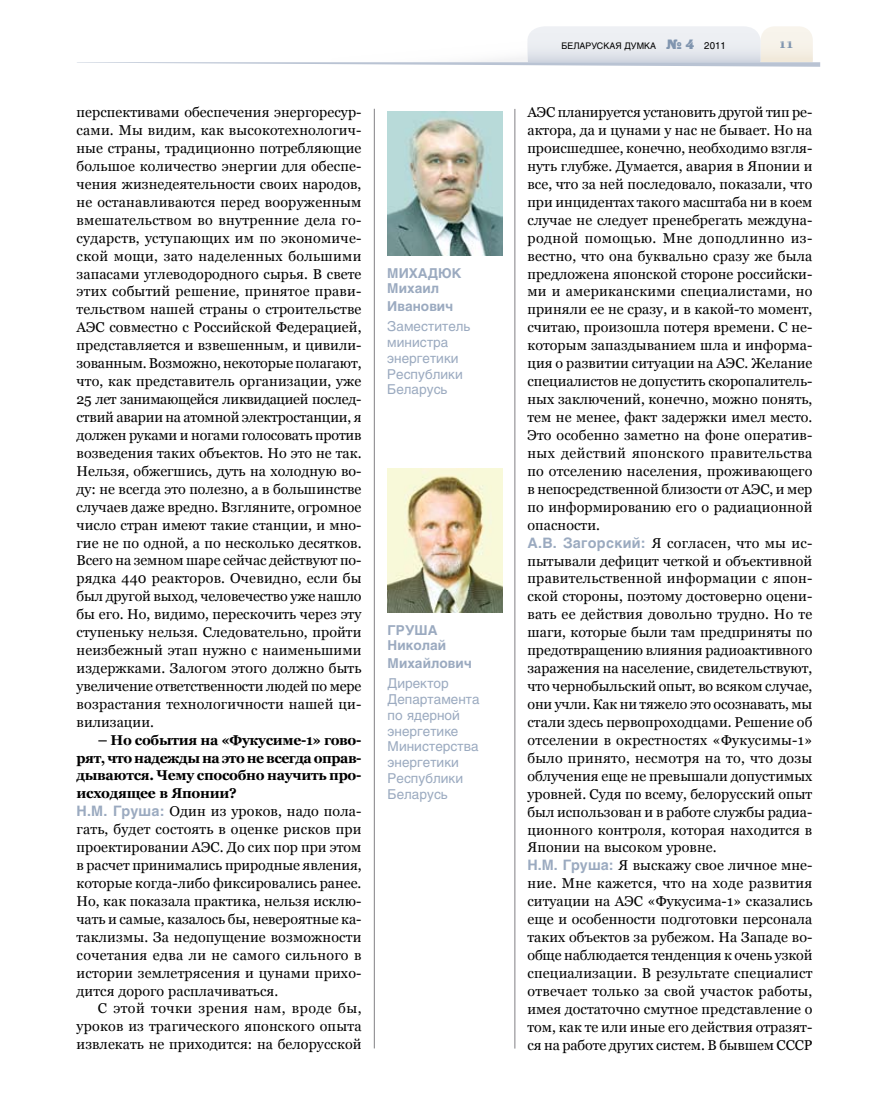
<style>
.page{position:relative;width:872px;height:1106px;background:#fff}
.page>*{position:absolute;margin:0;border:0;box-sizing:border-box;transform-origin:0 0}
.t1{font:14.25px/18px "Georgia";letter-spacing:.005em;color:#000;text-align:justify}
.t2{font:13.5px/15.8px "Helios";color:#9baac0}
.t3{font:700 13.5px/15.8px "Helios";color:#9baac0}
.t4{font:700 13.5px "Georgia";color:#8095af}
.t5{font:9px "Helios";color:#000}
.s1{font-weight:700}
.s2{font-family:"Helios";font-weight:700;color:#9baac0}
.s3{font-family:"Black Grotesk C";font-size:13.5px;color:#8095af}
.s4{font-size:9.75px}
</style>
<div class="page">
<hr style="left:374px;top:109px;width:1px;height:939px;background:#818084">
<hr style="left:514px;top:109px;width:1px;height:939px;background:#818084">
<svg style="left:77px;top:26px;width:743px;height:41px"></svg>
<img style="left:387px;top:111px;width:115px;height:145px">
<img style="left:388px;top:468px;width:115px;height:145px">
<p class="t1" style="left:77px;top:103px;width:286px">перспективами обеспечения энергоресур&shy;сами. Мы видим, как высокотехнологич&shy;ные страны, традиционно потребляющие большое количество энергии для обеспе&shy;чения жизнедеятельности своих народов, не останавливаются перед вооруженным вмешательством во внутренние дела го&shy;сударств, уступающих им по экономиче&shy;ской мощи, зато наделенных большими запасами углеводородного сырья. В свете этих событий решение, принятое прави&shy;тельством нашей страны о строительстве АЭС совместно с Российской Федерацией, представляется и взвешенным, и цивили&shy;зованным. Возможно, некоторые полагают, что, как представитель организации, уже 25 лет занимающейся ликвидацией послед&shy;ствий аварии на атомной электростанции, я должен руками и ногами голосовать против возведения таких объектов. Но это не так.<br>Нельзя, обжегшись, дуть на холодную во&shy;ду: не всегда это полезно, а в большинстве случаев даже вредно. Взгляните, огромное число стран имеют такие станции, и мно&shy;гие не по одной, а по несколько десятков.<br>Всего на земном шаре сейчас действуют по&shy;рядка 440 реакторов. Очевидно, если бы был другой выход, человечество уже нашло бы его. Но, видимо, перескочить через эту ступеньку нельзя. Следовательно, пройти неизбежный этап нужно с наименьшими издержками. Залогом этого должно быть увеличение ответственности людей по мере возрастания технологичности нашей ци&shy;вилизации.</p>
<p class="t1" style="left:77px;top:730px;width:286px;text-align:left;text-indent:21px"><span class="s1">– Но события на «Фукусиме-1» гово&shy;рят, что надежды на это не всегда оправ&shy;дываются. Чему способно научить про&shy;исходящее в Японии?<br></span><span class="s2">Н.М. Груша:</span> Один из уроков, надо пола&shy;гать, будет состоять в оценке рисков при проектировании АЭС. До сих пор при этом в расчет принимались природные явления, которые когда-либо фиксировались ранее.<br>Но, как показала практика, нельзя исклю&shy;чать и самые, казалось бы, невероятные ка&shy;таклизмы. За недопущение возможности сочетания едва ли не самого сильного в истории землетрясения и цунами прихо&shy;дится дорого расплачиваться.</p>
<p class="t1" style="left:77px;top:999px;width:286px;text-indent:21px">С этой точки зрения нам, вроде бы, уроков из трагического японского опыта извлекать не приходится: на белорусской</p>
<p class="t3" style="left:387px;top:265px;width:76px">Михадюк<br>Михаил</p>
<p class="t3" style="left:387px;top:298px;width:68px">Иванович</p>
<p class="t2" style="left:387px;top:318px;width:85px">заместитель министра энергетики<br>Республики<br>Беларусь</p>
<p class="t3" style="left:387px;top:622px;width:60px">Груша<br>Николай</p>
<p class="t3" style="left:387px;top:655px;width:86px">Михайлович</p>
<p class="t2" style="left:387px;top:675px;width:94px">Директор<br>Департамента по ядерной энергетике<br>Министерства энергетики<br>Республики<br>Беларусь</p>
<p class="t5" style="left:561px;top:40px;width:166px">БЕЛАРУСКАЯ ДУМКА <span class="s3">№ 4</span> <span class="s4">2011</span></p>
<p class="t4" style="left:779px;top:36px;width:15px">11</p>
<p class="t1" style="left:527px;top:103px;width:286px;text-align:left">АЭС планируется установить другой тип ре&shy;актора, да и цунами у нас не бывает. Но на происшедшее, конечно, необходимо взгля&shy;нуть глубже. Думается, авария в Японии и все, что за ней последовало, показали, что при инцидентах такого масштаба ни в коем случае не следует пренебрегать междуна&shy;родной помощью. Мне доподлинно из&shy;вестно, что она буквально сразу же была предложена японской стороне российски&shy;ми и американскими специалистами, но приняли ее не сразу, и в какой-то момент, считаю, произошла потеря времени. С не&shy;которым запаздыванием шла и информа&shy;ция о развитии ситуации на АЭС. Желание специалистов не допустить скоропалитель&shy;ных заключений, конечно, можно понять, тем не менее, факт задержки имел место.<br>Это особенно заметно на фоне оператив&shy;ных действий японского правительства по отселению населения, проживающего в непосредственной близости от АЭС, и мер по информированию его о радиационной опасности.<br><span class="s2">А.В. Загорский:</span> Я согласен, что мы ис&shy;пытывали дефицит четкой и объективной правительственной информации с япон&shy;ской стороны, поэтому достоверно оцени&shy;вать ее действия довольно трудно. Но те шаги, которые были там предприняты по предотвращению влияния радиоактивного заражения на население, свидетельствуют, что чернобыльский опыт, во всяком случае, они учли. Как ни тяжело это осознавать, мы стали здесь первопроходцами. Решение об отселении в окрестностях «Фукусимы-1» было принято, несмотря на то, что дозы облучения еще не превышали допустимых уровней. Судя по всему, белорусский опыт был использован и в работе службы радиа&shy;ционного контроля, которая находится в Японии на высоком уровне.<br><span class="s2">Н.М. Груша:</span> Я выскажу свое личное мне&shy;ние. Мне кажется, что на ходе развития ситуации на АЭС «Фукусима-1» сказались еще и особенности подготовки персонала таких объектов за рубежом. На Западе во&shy;обще наблюдается тенденция к очень узкой специализации. В результате специалист отвечает только за свой участок работы, имея достаточно смутное представление о том, как те или иные его действия отразят&shy;ся на работе других систем. В бывшем СССР</p>
</div>
